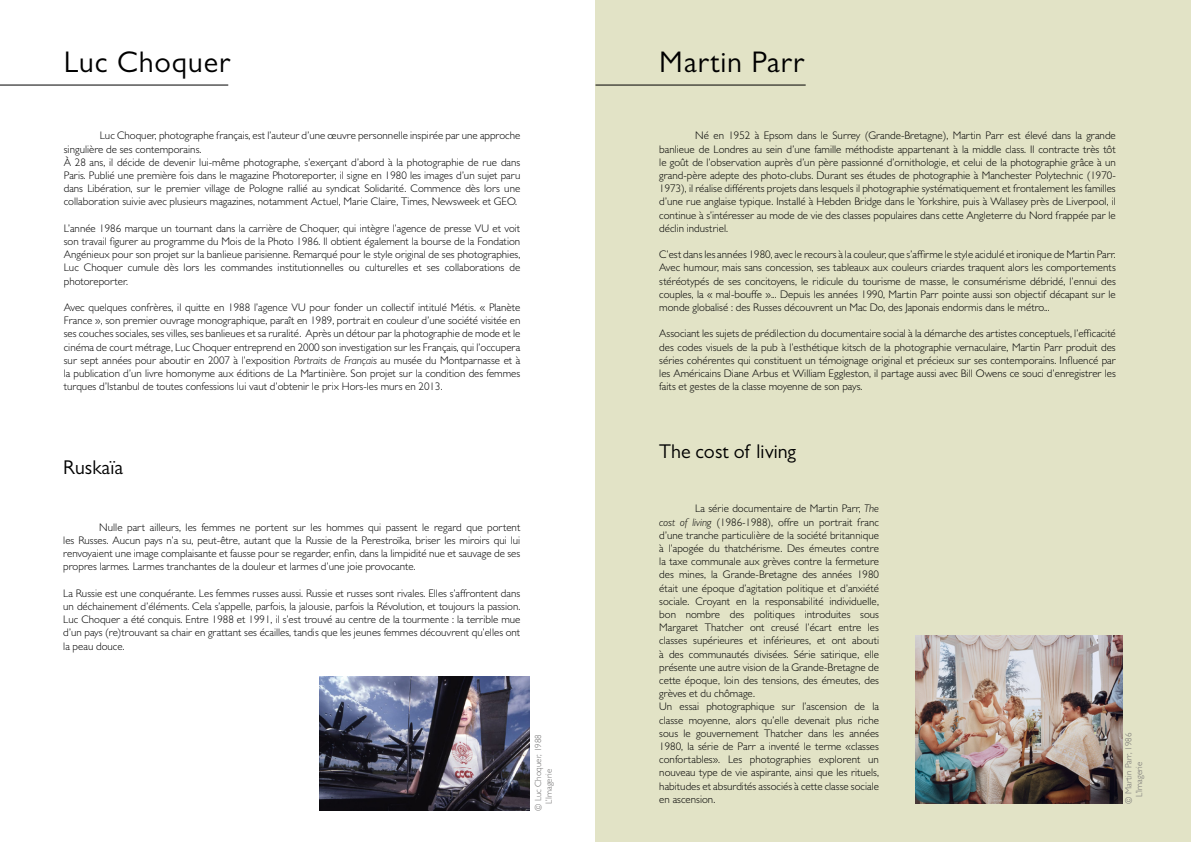
<style>
.page{position:relative;width:1191px;height:842px;background:#fff}
.page>*{position:absolute;margin:0;border:0;box-sizing:border-box;transform-origin:0 0}
.t1{font:30px "Gill Sans";letter-spacing:.03em;color:#000}
.t2{font:20px "Gill Sans";color:#000}
.t3{font:300 11px/13.2px "Gill Sans";color:#000;text-align:justify}
.t4{font:300 9px/10.8px "Gill Sans";color:#706f6f}
.s1{font-style:italic}
</style>
<div class="page">
<hr style="left:0;top:85px;width:228px;height:1px;background:#000">
<img style="left:320px;top:677px;width:210px;height:134px">
<div style="left:595px;top:0;width:596px;height:842px;background:#e2e3c6"></div>
<hr style="left:595px;top:85px;width:210px;height:1px;background:#000">
<img style="left:915px;top:636px;width:207px;height:167px">
<h1 class="t1" style="left:64px;top:45px;width:168px">Luc Choquer</h1>
<p class="t3" style="left:64px;top:129px;width:458px;text-align:left;text-indent:36px">Luc Choquer, photographe français, est l’auteur d’une œuvre personnelle inspirée par une approche singulière de ses contemporains.<br>À 28 ans, il décide de devenir lui-même photographe, s’exerçant d’abord à la photographie de rue dans Paris. Publié une première fois dans le magazine Photoreporter, il signe en 1980 les images d’un sujet paru dans Libération, sur le premier village de Pologne rallié au syndicat Solidarité. Commence dès lors une collaboration suivie avec plusieurs magazines, notamment Actuel, Marie Claire, Times, Newsweek et GEO.</p>
<p class="t3" style="left:64px;top:221px;width:458px">L’année 1986 marque un tournant dans la carrière de Choquer, qui intègre l’agence de presse VU et voit son travail figurer au programme du Mois de la Photo 1986. Il obtient également la bourse de la Fondation Angénieux pour son projet sur la banlieue parisienne. Remarqué pour le style original de ses photographies, Luc Choquer cumule dès lors les commandes institutionnelles ou culturelles et ses collaborations de photoreporter.</p>
<p class="t3" style="left:64px;top:300px;width:458px">Avec quelques confrères, il quitte en 1988 l’agence VU pour fonder un collectif intitulé Métis. « Planète France », son premier ouvrage monographique, paraît en 1989, portrait en couleur d’une société visitée en ses couches sociales, ses villes, ses banlieues et sa ruralité. Après un détour par la photographie de mode et le cinéma de court métrage, Luc Choquer entreprend en 2000 son investigation sur les Français, qui l’occupera sur sept années pour aboutir en 2007 à l’exposition <span class="s1">Portraits de Français</span> au musée du Montparnasse et à la publication d’un livre homonyme aux éditions de La Martinière. Son projet sur la condition des femmes turques d’Istanbul de toutes confessions lui vaut d’obtenir le prix Hors-les murs en 2013.</p>
<h2 class="t2" style="left:63px;top:456px;width:61px">Ruskaïa</h2>
<p class="t3" style="left:63px;top:520px;width:458px;text-indent:36px">Nulle part ailleurs, les femmes ne portent sur les hommes qui passent le regard que portent les Russes. Aucun pays n’a su, peut-être, autant que la Russie de la Perestroïka, briser les miroirs qui lui renvoyaient une image complaisante et fausse pour se regarder, enfin, dans la limpidité nue et sauvage de ses propres larmes. Larmes tranchantes de la douleur et larmes d’une joie provocante.</p>
<p class="t3" style="left:63px;top:586px;width:458px">La Russie est une conquérante. Les femmes russes aussi. Russie et russes sont rivales. Elles s’affrontent dans un déchainement d’éléments. Cela s’appelle, parfois, la jalousie, parfois la Révolution, et toujours la passion.<br>Luc Choquer a été conquis. Entre 1988 et 1991, il s’est trouvé au centre de la tourmente : la terrible mue d’un pays (re)trouvant sa chair en grattant ses écailles, tandis que les jeunes femmes découvrent qu’elles ont la peau douce.</p>
<p class="t4" style="left:532px;top:804px;width:72px;text-indent:-7px;rotate:-90deg">© Luc Choquer, 1988<br>L’Imagerie</p>
<h1 class="t1" style="left:659px;top:45px;width:146px">Martin Parr</h1>
<p class="t3" style="left:659px;top:129px;width:458px;text-indent:36px">Né en 1952 à Epsom dans le Surrey (Grande-Bretagne), Martin Parr est élevé dans la grande banlieue de Londres au sein d’une famille méthodiste appartenant à la middle class. Il contracte très tôt le goût de l’observation auprès d’un père passionné d’ornithologie, et celui de la photographie grâce à un grand-père adepte des photo-clubs. Durant ses études de photographie à Manchester Polytechnic (1970- 1973), il réalise différents projets dans lesquels il photographie systématiquement et frontalement les familles d’une rue anglaise typique. Installé à Hebden Bridge dans le Yorkshire, puis à Wallasey près de Liverpool, il continue à s’intéresser au mode de vie des classes populaires dans cette Angleterre du Nord frappée par le déclin industriel.</p>
<p class="t3" style="left:659px;top:248px;width:458px">C’est dans les années 1980, avec le recours à la couleur, que s’affirme le style acidulé et ironique de Martin Parr.<br>Avec humour, mais sans concession, ses tableaux aux couleurs criardes traquent alors les comportements stéréotypés de ses concitoyens, le ridicule du tourisme de masse, le consumérisme débridé, l’ennui des couples, la « mal-bouffe »... Depuis les années 1990, Martin Parr pointe aussi son objectif décapant sur le monde globalisé : des Russes découvrent un Mac Do, des Japonais endormis dans le métro...</p>
<p class="t3" style="left:659px;top:327px;width:458px">Associant les sujets de prédilection du documentaire social à la démarche des artistes conceptuels, l’efficacité des codes visuels de la pub à l’esthétique kitsch de la photographie vernaculaire, Martin Parr produit des séries cohérentes qui constituent un témoignage original et précieux sur ses contemporains. Influencé par les Américains Diane Arbus et William Eggleston, il partage aussi avec Bill Owens ce souci d’enregistrer les faits et gestes de la classe moyenne de son pays.</p>
<h2 class="t2" style="left:659px;top:439px;width:138px">The cost of living</h2>
<p class="t3" style="left:659px;top:502px;width:221px;text-align:left;text-indent:36px">La série documentaire de Martin Parr, <span class="s1">The cost of living</span> (1986-1988), offre un portrait franc d’une tranche particulière de la société britannique à l’apogée du thatchérisme. Des émeutes contre la taxe communale aux grèves contre la fermeture des mines, la Grande-Bretagne des années 1980 était une époque d’agitation politique et d’anxiété sociale. Croyant en la responsabilité individuelle, bon nombre des politiques introduites sous Margaret Thatcher ont creusé l’écart entre les classes supérieures et inférieures, et ont abouti à des communautés divisées. Série satirique, elle présente une autre vision de la Grande-Bretagne de cette époque, loin des tensions, des émeutes, des grèves et du chômage.<br>Un essai photographique sur l’ascension de la classe moyenne, alors qu’elle devenait plus riche sous le gouvernement Thatcher dans les années 1980, la série de Parr a inventé le terme «classes confortables». Les photographies explorent un nouveau type de vie aspirante, ainsi que les rituels, habitudes et absurdités associés à cette classe sociale en ascension.</p>
<p class="t4" style="left:1122px;top:797px;width:66px;text-indent:-7px;rotate:-90deg">© Martin Parr, 1986<br>L’Imagerie</p>
</div>
